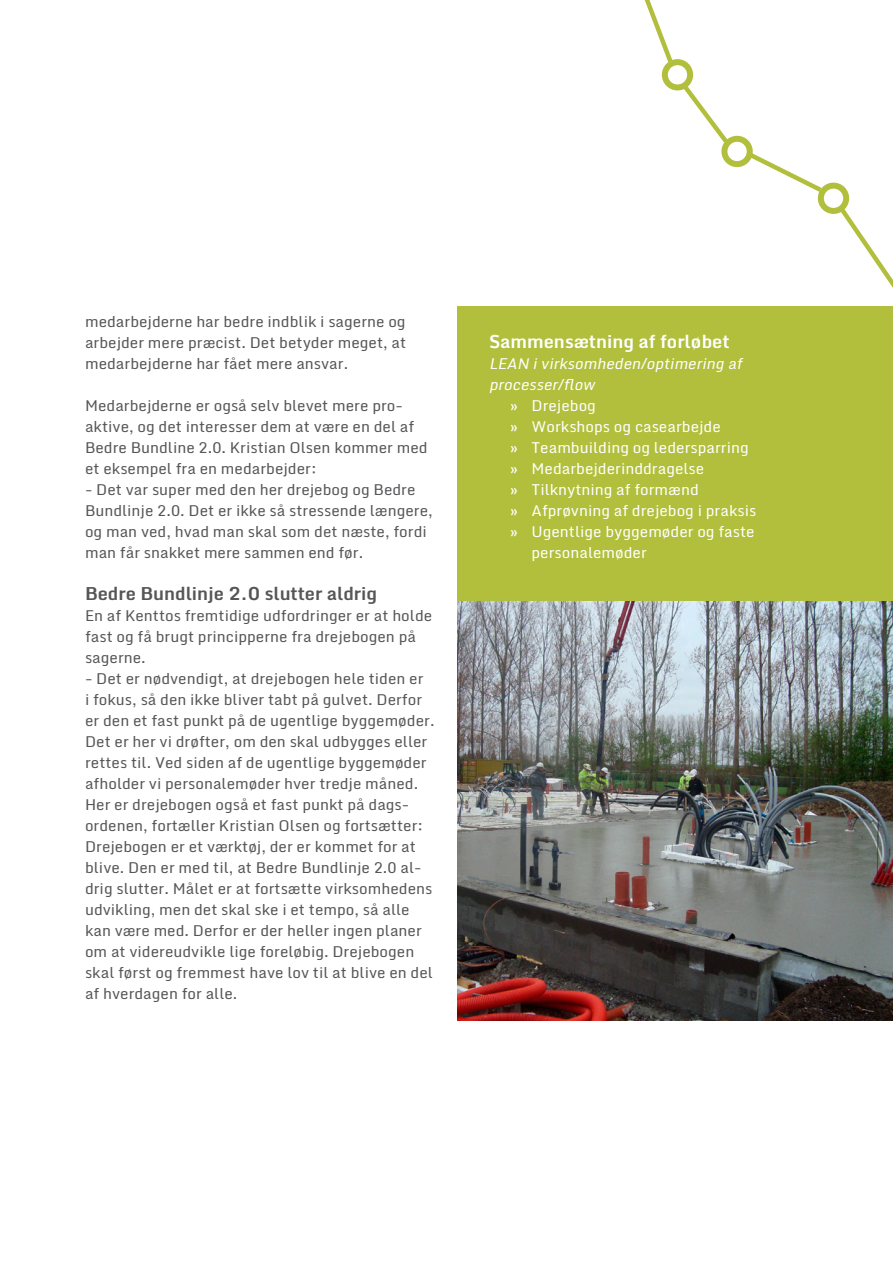
<style>
.page{position:relative;width:893px;height:1263px;background:#fff}
.page>*{position:absolute;margin:0;border:0;box-sizing:border-box;transform-origin:0 0}
.underoverskrift{font:700 18px "Monda";color:#555658}
.underoverskrift-2{font:700 18px "Monda";color:#fff}
.Brødtekst{font:15px/21px "Monda";color:#555658}
.t1{font:15px/21px "Monda";color:#fff}
.faktaboks_italic{font:italic 15px/21px "Monda";color:#fff}
</style>
<div class="page">
<img style="left:457px;top:600px;width:436px;height:420px">
<svg style="left:837px;top:203px;width:56px;height:85px"></svg>
<div style="left:818px;top:183px;width:31px;height:31px;border:6px solid #b1bf3d;border-radius:50%"></div>
<div style="left:721px;top:136px;width:32px;height:31px;border:6px solid #b1bf3d;border-radius:50%"></div>
<div style="left:662px;top:59px;width:31px;height:31px;border:6px solid #b1bf3d;border-radius:50%"></div>
<svg style="left:744px;top:149px;width:82px;height:47px"></svg>
<svg style="left:678px;top:80px;width:54px;height:68px"></svg>
<svg style="left:644px;top:0;width:32px;height:67px"></svg>
<div style="left:457px;top:306px;width:436px;height:294px;background:#b1bf3d"></div>
<p class="Brødtekst" style="left:85px;top:312px;width:323px;text-align:justify">medarbejderne har bedre indblik i sagerne og arbejder mere præcist. Det betyder meget, at medarbejderne har fået mere ansvar.</p>
<p class="Brødtekst" style="left:85px;top:396px;width:344px">Medarbejderne er også selv blevet mere pro&shy;aktive, og det interesser dem at være en del af Bedre Bundline 2.0. Kristian Olsen kommer med et eksempel fra en medarbejder:</p>
<p class="Brødtekst" style="left:85px;top:480px;width:349px">- Det var super med den her drejebog og Bedre Bundlinje 2.0. Det er ikke så stressende længere, og man ved, hvad man skal som det næste, fordi man får snakket mere sammen end før.</p>
<p class="underoverskrift" style="left:85px;top:578px;width:294px">Bedre Bundlinje 2.0 slutter aldrig</p>
<p class="Brødtekst" style="left:85px;top:606px;width:349px">En af Kenttos fremtidige udfordringer er at holde fast og få brugt principperne fra drejebogen på sagerne.</p>
<p class="Brødtekst" style="left:85px;top:669px;width:351px">- Det er nødvendigt, at drejebogen hele tiden er<br>i fokus, så den ikke bliver tabt på gulvet. Derfor er den et fast punkt på de ugentlige byggemøder.<br>Det er her vi drøfter, om den skal udbygges eller rettes til. Ved siden af de ugentlige byggemøder afholder vi personalemøder hver tredje måned.<br>Her er drejebogen også et fast punkt på dags&shy;ordenen, fortæller Kristian Olsen og fortsætter:<br>Drejebogen er et værktøj, der er kommet for at blive. Den er med til, at Bedre Bundlinje 2.0 al&shy;drig slutter. Målet er at fortsætte virksomhedens udvikling, men det skal ske i et tempo, så alle kan være med. Derfor er der heller ingen planer om at videreudvikle lige foreløbig. Drejebogen skal først og fremmest have lov til at blive en del af hverdagen for alle.</p>
<p class="underoverskrift-2" style="left:489px;top:326px;width:242px">Sammensætning af forløbet</p>
<p class="faktaboks_italic" style="left:489px;top:354px;width:258px">LEAN ivirksomheden/optimering af processer/flow</p>
<p class="t1" style="left:510px;top:396px;width:87px">» Drejebog</p>
<p class="t1" style="left:510px;top:417px;width:212px">» Workshops og casearbejde</p>
<p class="t1" style="left:510px;top:438px;width:240px">» Teambuilding og ledersparring</p>
<p class="t1" style="left:510px;top:459px;width:196px">» Medarbejderinddragelse</p>
<p class="t1" style="left:510px;top:480px;width:190px">» Tilknytning af formænd</p>
<p class="t1" style="left:510px;top:501px;width:248px">» Afprøvning af drejebog i praksis</p>
<p class="t1" style="left:531px;top:522px;width:225px;text-indent:-21px">» Ugentlige byggemøder og faste personalemøder</p>
</div>
